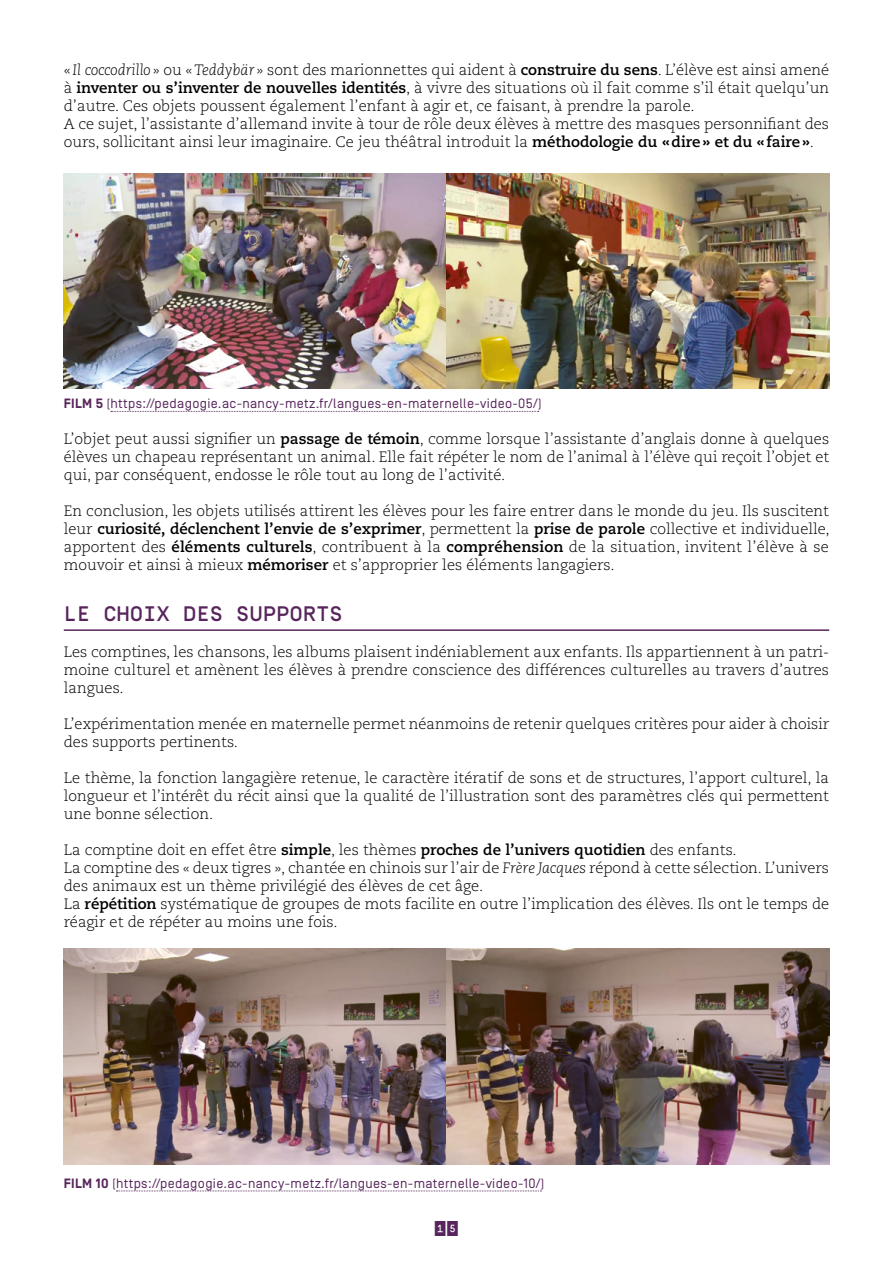
<style>
.page{position:relative;width:893px;height:1263px;background:#fff}
.page>*{position:absolute;margin:0;border:0;box-sizing:border-box;transform-origin:0 0}
.t1{font:500 21px "Simplon BP Mono";letter-spacing:.025em;color:#57255b}
.t2{font:300 15px/18px "Caecilia LT Std";color:#000;text-align:justify}
.t3{font:500 15px "Simplon CNDP";color:#57255b}
.t4{font:13.5px "Simplon BP Regular";letter-spacing:.025em;color:#57255b}
.s1{font-style:italic}
.s2{font-weight:700}
.s3{font-family:"Simplon BP";font-weight:700}
</style>
<div class="page">
<svg style="left:111px;top:411px;width:428px;height:1px"></svg>
<hr style="left:64px;top:629px;width:765px;height:2px;background:#57255b">
<svg style="left:116px;top:1190px;width:425px;height:1px"></svg>
<img style="left:64px;top:173px;width:382px;height:216px">
<img style="left:446px;top:173px;width:383px;height:216px">
<img style="left:64px;top:949px;width:382px;height:215px">
<img style="left:446px;top:949px;width:383px;height:215px">
<p class="t2" style="left:64px;top:61px;width:767px;text-align:left">« <span class="s1">Il coccodrillo</span> » ou «<span class="s1">Teddybär</span> » sont des marionnettes qui aident à <span class="s2">construire du sens</span>. L’élève est ainsi amené à <span class="s2">inventer ou s’inventer de nouvelles identités</span>, à vivre des situations où il fait comme s’il était quelqu’un d’autre. Ces objets poussent également l’enfant à agir et, ce faisant, à prendre la parole.<br>A ce sujet, l’assistante d’allemand invite à tour de rôle deux élèves à mettre des masques personnifiant des ours, sollicitant ainsi leur imaginaire. Ce jeu théâtral introduit la <span class="s2">méthodologie du «dire» et du «faire»</span>.</p>
<p class="t4" style="left:64px;top:396px;width:479px"><span class="s3">FILM 5</span> (https://pedagogie.ac-nancy-metz.fr/langues-en-maternelle-video-05/)</p>
<p class="t2" style="left:64px;top:430px;width:767px">L’objet peut aussi signifier un <span class="s2">passage de témoin</span>, comme lorsque l’assistante d’anglais donne à quelques élèves un chapeau représentant un animal. Elle fait répéter le nom de l’animal à l’élève qui reçoit l’objet et qui, par conséquent, endosse le rôle tout au long de l’activité.</p>
<p class="t2" style="left:64px;top:502px;width:767px">En conclusion, les objets utilisés attirent les élèves pour les faire entrer dans le monde du jeu. Ils suscitent leur <span class="s2">curiosité, déclenchent l’envie de s’exprimer</span>, permettent la <span class="s2">prise de parole</span> collective et individuelle, apportent des <span class="s2">éléments culturels</span>, contribuent à la <span class="s2">compréhension</span> de la situation, invitent l’élève à se mouvoir et ainsi à mieux <span class="s2">mémoriser</span> et s’approprier les éléments langagiers.</p>
<h1 class="t1" style="left:64px;top:600px;width:280px">LE CHOIX DES SUPPORTS</h1>
<p class="t2" style="left:64px;top:643px;width:767px">Les comptines, les chansons, les albums plaisent indéniablement aux enfants. Ils appartiennent à un patri&shy;moine culturel et amènent les élèves à prendre conscience des différences culturelles au travers d’autres langues.</p>
<p class="t2" style="left:64px;top:715px;width:767px">L’expérimentation menée en maternelle permet néanmoins de retenir quelques critères pour aider à choisir des supports pertinents.</p>
<p class="t2" style="left:64px;top:769px;width:767px">Le thème, la fonction langagière retenue, le caractère itératif de sons et de structures, l’apport culturel, la longueur et l’intérêt du récit ainsi que la qualité de l’illustration sont des paramètres clés qui permettent une bonne sélection.</p>
<p class="t2" style="left:64px;top:841px;width:767px;text-align:left">La comptine doit en effet être <span class="s2">simple</span>, les thèmes <span class="s2">proches de l’univers quotidien</span> des enfants.<br>La comptine des « deux tigres », chantée en chinois sur l’air de <span class="s1">Frère Jacques</span> répond à cette sélection. L’univers des animaux est un thème privilégié des élèves de cet âge.<br>La <span class="s2">répétition</span> systématique de groupes de mots facilite en outre l’implication des élèves. Ils ont le temps de réagir et de répéter au moins une fois.</p>
<p class="t4" style="left:64px;top:1175px;width:482px"><span class="s3">FILM 10</span> (https://pedagogie.ac-nancy-metz.fr/langues-en-maternelle-video-10/)</p>
<p class="t3" style="left:435px;top:1221px;width:25px">15</p>
</div>
